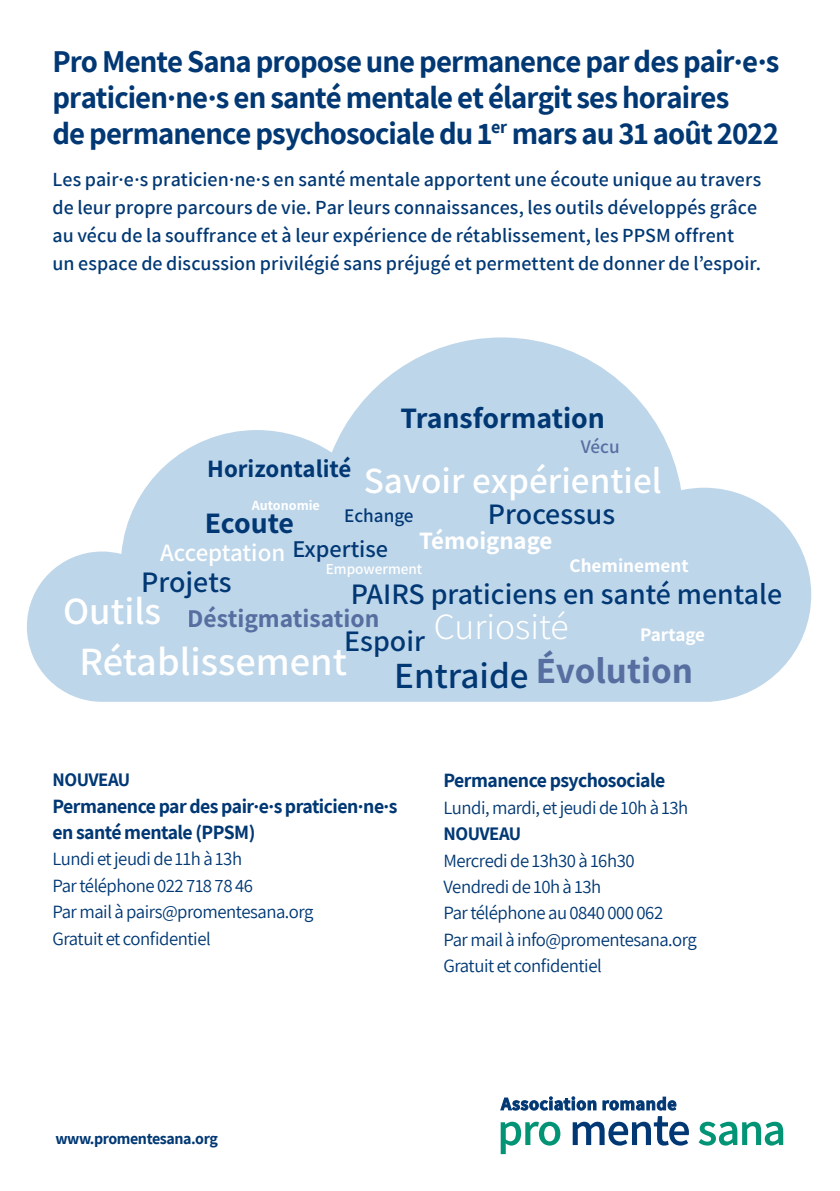
<style>
.page{position:relative;width:840px;height:1191px;background:#fff}
.page>*{position:absolute;margin:0;border:0;box-sizing:border-box;transform-origin:0 0}
.t1{font:600 40px "Assistant";color:#fff}
.t2{font:600 38.4px "Assistant";color:#fff}
.t3{font:600 36.8px "Assistant";color:#fff}
.t4{font:300 36.8px "Assistant";color:#fff}
.t5{font:700 36.8px "Assistant";color:#576fa0}
.t6{font:600 36.8px "Assistant";color:#013874}
._01_indirizzo{font:700 31px "Assistant";letter-spacing:-.025em;color:#013874}
.t7{font:600 29.8px "Assistant";color:#013874}
.t8{font:700 29.8px "Assistant";color:#013874}
.t9{font:700 25.6px "Assistant";color:#576fa0}
.t10{font:700 25px "Assistant";color:#013874}
.t11{font:600 25px "Assistant";letter-spacing:-.01em;color:#fff}
.t12{font:700 25px "Assistant";color:#fff}
.t13{font:600 24px "Assistant";color:#013874}
._01_indirizzo-2{font:600 20px "Assistant";letter-spacing:.005em;color:#013874}
._01_indirizzo-3{font:700 19.8px "Assistant";letter-spacing:-.025em;color:#013874}
.t14{font:700 19.2px "Assistant";color:#fff}
.t15{font:600 19.2px "Assistant";color:#013874}
.t16{font:600 19.2px "Assistant";color:#576fa0}
._01_indirizzo-4{font:18.8px "Assistant";letter-spacing:-.025em;color:#013874}
._01_indirizzo-5{font:700 18.8px "Assistant";letter-spacing:-.025em;color:#013874}
._01_indirizzo-6{font:700 16px "Assistant";letter-spacing:-.025em;color:#013874}
.t17{font:600 15.2px "Assistant";color:#fff}
.t18{font:700 14.2px "Assistant";color:#fff}
</style>
<div class="page">
<svg style="left:500px;top:1121px;width:60px;height:33px"></svg>
<svg style="left:572px;top:1116px;width:116px;height:29px"></svg>
<svg style="left:698px;top:1121px;width:84px;height:24px"></svg>
<svg style="left:500px;top:1096px;width:96px;height:14px"></svg>
<svg style="left:602px;top:1096px;width:74px;height:14px"></svg>
<svg style="left:27px;top:337px;width:783px;height:365px;fill:#bed6ea"></svg>
<p class="_01_indirizzo" style="left:52px;top:40px;width:728px">Pro Mente Sana propose une permanence par des pair·e·s</p>
<p class="_01_indirizzo" style="left:52px;top:76px;width:678px">praticien·ne·s en santé mentale et élargit ses horaires</p>
<p class="_01_indirizzo" style="left:52px;top:112px;width:727px">de permanence psychosociale du 1<sup>er</sup> mars au 31 août 2022</p>
<p class="_01_indirizzo-2" style="left:52px;top:166px;width:709px">Les pair·e·s praticien·ne·s en santé mentale apportent une écoute unique au travers</p>
<p class="_01_indirizzo-2" style="left:52px;top:194px;width:705px">de leur propre parcours de vie. Par leurs connaissances, les outils développés grâce</p>
<p class="_01_indirizzo-2" style="left:52px;top:222px;width:682px">au vécu de la souffrance et à leur expérience de rétablissement, les PPSM offrent</p>
<p class="_01_indirizzo-2" style="left:52px;top:250px;width:709px">un espace de discussion privilégié sans préjugé et permettent de donner de l’espoir.</p>
<p class="t8" style="left:400px;top:397px;width:206px">Transformation</p>
<p class="t16" style="left:580px;top:433px;width:40px">Vécu</p>
<p class="t10" style="left:207px;top:451px;width:145px">Horizontalité</p>
<p class="t3" style="left:363px;top:456px;width:299px">Savoir expérientiel</p>
<p class="t18" style="left:252px;top:495px;width:69px">Autonomie</p>
<p class="t7" style="left:487px;top:493px;width:129px">Processus</p>
<p class="t14" style="left:569px;top:552px;width:120px">Cheminement</p>
<p class="t15" style="left:344px;top:502px;width:71px">Echange</p>
<p class="t8" style="left:205px;top:503px;width:91px">Ecoute</p>
<p class="t12" style="left:419px;top:524px;width:135px">Témoignage</p>
<p class="t13" style="left:292px;top:532px;width:97px">Expertise</p>
<p class="t11" style="left:160px;top:536px;width:127px">Acceptation</p>
<p class="t17" style="left:325px;top:559px;width:98px">Empowerment</p>
<p class="t7" style="left:141px;top:562px;width:92px">Projets</p>
<p class="t7" style="left:350px;top:573px;width:433px">PAIRS praticiens en santé mentale</p>
<p class="t2" style="left:63px;top:585px;width:100px">Outils</p>
<p class="t9" style="left:187px;top:600px;width:193px">Déstigmatisation</p>
<p class="t4" style="left:433px;top:602px;width:136px">Curiosité</p>
<p class="t14" style="left:639px;top:621px;width:66px">Partage</p>
<p class="t7" style="left:344px;top:621px;width:82px">Espoir</p>
<p class="t1" style="left:80px;top:634px;width:269px">Rétablissement</p>
<p class="t5" style="left:535px;top:645px;width:159px">Évolution</p>
<p class="t6" style="left:394px;top:650px;width:136px">Entraide</p>
<p class="_01_indirizzo-5" style="left:52px;top:767px;width:79px">NOUVEAU</p>
<p class="_01_indirizzo-3" style="left:52px;top:792px;width:346px">Permanence par des pair·e·s praticien·ne·s</p>
<p class="_01_indirizzo-3" style="left:52px;top:818px;width:204px">en santé mentale (PPSM)</p>
<p class="_01_indirizzo-4" style="left:52px;top:846px;width:191px">Lundi et jeudi de 11h à 13h</p>
<p class="_01_indirizzo-4" style="left:52px;top:872px;width:202px">Par téléphone 022 718 78 46</p>
<p class="_01_indirizzo-4" style="left:52px;top:899px;width:262px">Par mail à pairs@promentesana.org</p>
<p class="_01_indirizzo-4" style="left:52px;top:925px;width:160px">Gratuit et confidentiel</p>
<p class="_01_indirizzo-3" style="left:443px;top:767px;width:223px">Permanence psychosociale</p>
<p class="_01_indirizzo-4" style="left:443px;top:794px;width:246px">Lundi, mardi, et jeudi de 10h à 13h</p>
<p class="_01_indirizzo-5" style="left:443px;top:821px;width:79px">NOUVEAU</p>
<p class="_01_indirizzo-4" style="left:443px;top:847px;width:192px">Mercredi de 13h30 à 16h30</p>
<p class="_01_indirizzo-4" style="left:443px;top:873px;width:159px">Vendredi de 10h à 13h</p>
<p class="_01_indirizzo-4" style="left:443px;top:900px;width:221px">Par téléphone au 0840 000 062</p>
<p class="_01_indirizzo-4" style="left:443px;top:926px;width:255px">Par mail à info@promentesana.org</p>
<p class="_01_indirizzo-4" style="left:443px;top:953px;width:160px">Gratuit et confidentiel</p>
<p class="_01_indirizzo-6" style="left:55px;top:1127px;width:164px">www.promentesana.org</p>
</div>
